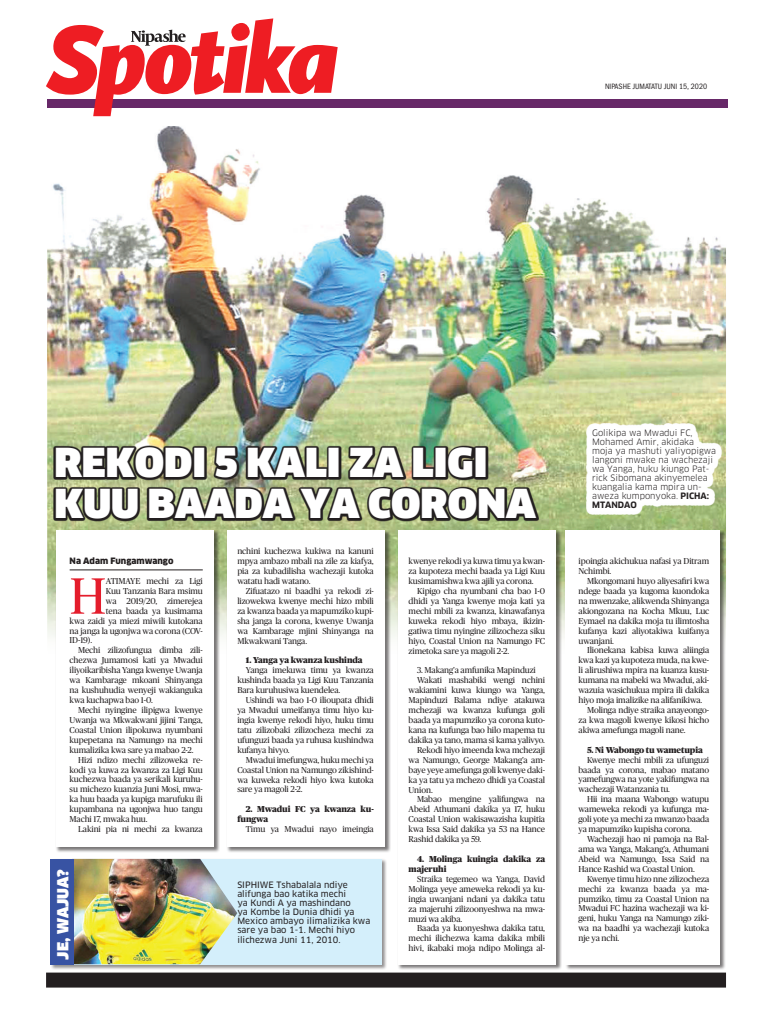
<style>
.page{position:relative;width:770px;height:1029px;background:#fff}
.page>*{position:absolute;margin:0;border:0;box-sizing:border-box;transform-origin:0 0}
.t1{font:51px "Publico";color:#e41d2c}
.t2{font:900 39px/41px "Clan LF";color:#fff}
.t3{font:900 15px "Clan";color:#fff}
.t4{font:8.6px/9.9px "Publico";letter-spacing:-.01em;color:#231f20;text-align:justify}
.t5{font:8.6px/9px "Clan";color:#231f20}
.t6{font:8.6px/9px "Clan News";color:#231f20}
.t7{font:900 8.6px/9.9px "Publico";letter-spacing:-.01em;color:#231f20}
.t8{font:900 8.6px "Clan";color:#231f20}
.t9{font:8.6px "Clan Bold SC";color:#231f20}
.t10{font:condensed 8px "Franklin Gothic";color:#231f20}
.s1{font-family:"Clan Bold SC"}
</style>
<div class="page">
<img style="left:47px;top:126px;width:679px;height:522px">
<div style="left:46px;top:973px;width:680px;height:15px;background:#231f20"></div>
<div style="left:56px;top:530px;width:164px;height:323px;background:#231f20;opacity:.6"></div>
<div style="left:56px;top:530px;width:158px;height:317px;background:#fff"></div>
<div style="left:227px;top:530px;width:164px;height:323px;background:#231f20;opacity:.6"></div>
<div style="left:227px;top:530px;width:158px;height:317px;background:#fff"></div>
<div style="left:397px;top:530px;width:165px;height:440px;background:#231f20;opacity:.6"></div>
<div style="left:398px;top:530px;width:158px;height:434px;background:#fff"></div>
<div style="left:565px;top:530px;width:160px;height:440px;background:#231f20;opacity:.6"></div>
<div style="left:566px;top:530px;width:153px;height:434px;background:#fff"></div>
<div style="left:300px;top:99px;width:427px;height:9px;background:#672868"></div>
<div style="left:50px;top:859px;width:337px;height:111px;background:#231f20;opacity:.5"></div>
<div style="left:51px;top:859px;width:330px;height:105px;background:#d4effb"></div>
<img style="left:73px;top:859px;width:164px;height:105px">
<div style="left:50px;top:859px;width:23px;height:105px;background:#3853a3"></div>
<hr style="left:70px;top:570px;width:133px;height:1px;background:#231f20">
<svg style="left:53px;top:445px;width:486px;height:76px;background:#4e4f40"></svg>
<svg style="left:46px;top:18px;width:292px;height:98px"></svg>
<div style="left:586px;top:423px;width:136px;height:92px;background:#fff"></div>
<p class="t10" style="left:605px;top:82px;width:103px">NIPASHE JUMATATU JUNI 15, 2020</p>
<h2 class="t2" style="left:55px;top:442px;width:482px">REKODI 5 KALI ZA LIGI<br>KUU BAADA YA CORONA</h2>
<p class="t8" style="left:70px;top:556px;width:105px">Na Adam Fungamwango</p>
<h1 class="t1" style="left:70px;top:568px;width:38px">H</h1>
<p class="t4" style="left:106px;top:576px;width:98px">ATIMAYE mechi za Ligi</p>
<p class="t4" style="left:106px;top:586px;width:98px">Kuu Tanzania Bara msimu</p>
<p class="t4" style="left:106px;top:596px;width:98px">wa 2019/20, zimerejea</p>
<p class="t4" style="left:106px;top:606px;width:98px">tena baada ya kusimama</p>
<p class="t4" style="left:70px;top:616px;width:135px">kwa zaidi ya miezi miwili kutokana</p>
<p class="t4" style="left:70px;top:626px;width:135px">na janga la ugonjwa wa corona (COV-</p>
<p class="t4" style="left:70px;top:636px;width:24px">ID-19).</p>
<p class="t4" style="left:78px;top:645px;width:126px">Mechi zilizofungua dimba zili-</p>
<p class="t4" style="left:70px;top:655px;width:135px">chezwa Jumamosi kati ya Mwadui</p>
<p class="t4" style="left:70px;top:665px;width:135px">iliyoikaribisha Yanga kwenye Uwanja</p>
<p class="t4" style="left:70px;top:675px;width:135px">wa Kambarage mkoani Shinyanga</p>
<p class="t4" style="left:70px;top:685px;width:135px">na kushuhudia wenyeji wakianguka</p>
<p class="t4" style="left:70px;top:695px;width:85px">kwa kuchapwa bao 1-0.</p>
<p class="t4" style="left:78px;top:705px;width:126px">Mechi nyingine ilipigwa kwenye</p>
<p class="t4" style="left:70px;top:715px;width:135px">Uwanja wa Mkwakwani jijini Tanga,</p>
<p class="t4" style="left:70px;top:725px;width:135px">Coastal Union ilipokuwa nyumbani</p>
<p class="t4" style="left:70px;top:735px;width:135px">kupepetana na Namungo na mechi</p>
<p class="t4" style="left:70px;top:745px;width:125px">kumalizika kwa sare ya mabao 2-2.</p>
<p class="t4" style="left:78px;top:755px;width:126px">Hizi ndizo mechi zilizoweka re-</p>
<p class="t4" style="left:70px;top:765px;width:135px">kodi ya kuwa za kwanza za Ligi Kuu</p>
<p class="t4" style="left:70px;top:774px;width:135px">kuchezwa baada ya serikali kuruhu-</p>
<p class="t4" style="left:70px;top:784px;width:135px">su michezo kuanzia Juni Mosi, mwa-</p>
<p class="t4" style="left:70px;top:794px;width:135px">ka huu baada ya kupiga marufuku ili</p>
<p class="t4" style="left:70px;top:804px;width:135px">kupambana na ugonjwa huo tangu</p>
<p class="t4" style="left:70px;top:814px;width:79px">Machi 17, mwaka huu.</p>
<p class="t4" style="left:78px;top:824px;width:126px">Lakini pia ni mechi za kwanza</p>
<h3 class="t3" style="left:54px;top:960px;width:92px;rotate:-90deg">JE, WAJUA?</h3>
<p class="t4" style="left:237px;top:546px;width:138px">nchini kuchezwa kukiwa na kanuni mpya ambazo mbali na zile za kiafya, pia za kubadilisha wachezaji kutoka watatu hadi watano.</p>
<p class="t4" style="left:237px;top:586px;width:138px;text-indent:8px">Zifuatazo ni baadhi ya rekodi zi&shy;lizowekwa kwenye mechi hizo mbili za kwanza baada ya mapumziko kupi&shy;sha janga la corona, kwenye Uwanja wa Kambarage mjini Shinyanga na Mkwakwani Tanga.</p>
<p class="t7" style="left:246px;top:656px;width:118px">1. Yanga ya kwanza kushinda</p>
<p class="t4" style="left:237px;top:665px;width:138px;text-indent:8px">Yanga imekuwa timu ya kwanza kushinda baada ya Ligi Kuu Tanzania Bara kuruhusiwa kuendelea.</p>
<p class="t4" style="left:237px;top:695px;width:138px;text-indent:8px">Ushindi wa bao 1-0 ilioupata dhidi ya Mwadui umeifanya timu hiyo ku&shy;ingia kwenye rekodi hiyo, huku timu tatu zilizobaki zilizocheza mechi za ufunguzi baada ya ruhusa kushindwa kufanya hivyo.</p>
<p class="t4" style="left:237px;top:755px;width:138px;text-indent:8px">Mwadui imefungwa, huku mechi ya Coastal Union na Namungo zikishind&shy;wa kuweka rekodi hiyo kwa kutoka sare ya magoli 2-2.</p>
<p class="t7" style="left:237px;top:804px;width:138px;text-indent:8px">2. Mwadui FC ya kwanza ku&shy;fungwa</p>
<p class="t4" style="left:246px;top:824px;width:129px">Timu ya Mwadui nayo imeingia</p>
<p class="t6" style="left:237px;top:881px;width:134px">SIPHIWE Tshabalala ndiye alifunga bao katika mechi<br>ya Kundi A ya mashindano<br>ya Kombe la Dunia dhidi ya<br>Mexico ambayo ilimalizika kwa sare ya bao 1-1. Mechi hiyo ilichezwa Juni 11, 2010.</p>
<p class="t4" style="left:408px;top:556px;width:138px">kwenye rekodi ya kuwa timu ya kwan&shy;za kupoteza mechi baada ya Ligi Kuu kusimamishwa kwa ajili ya corona.</p>
<p class="t4" style="left:408px;top:586px;width:138px;text-indent:8px">Kipigo cha nyumbani cha bao 1-0 dhidi ya Yanga kwenye moja kati ya mechi mbili za kwanza, kinawafanya kuweka rekodi hiyo mbaya, ikizin&shy;gatiwa timu nyingine zilizocheza siku hiyo, Coastal Union na Namungo FC zimetoka sare ya magoli 2-2.</p>
<p class="t4" style="left:417px;top:665px;width:120px">3. Makang’a amfunika Mapinduzi</p>
<p class="t4" style="left:417px;top:675px;width:129px">Wakati mashabiki wengi nchini</p>
<p class="t4" style="left:408px;top:685px;width:138px">wakiamini kuwa kiungo wa Yanga,</p>
<p class="t4" style="left:408px;top:695px;width:138px">Mapinduzi Balama ndiye atakuwa</p>
<p class="t4" style="left:408px;top:705px;width:138px">mchezaji wa kwanza kufunga goli</p>
<p class="t4" style="left:408px;top:715px;width:138px">baada ya mapumziko ya corona kuto-</p>
<p class="t4" style="left:408px;top:725px;width:138px">kana na kufunga bao hilo mapema tu</p>
<p class="t4" style="left:408px;top:735px;width:138px">dakika ya tano, mama si kama yalivyo.</p>
<p class="t4" style="left:417px;top:745px;width:129px">Rekodi hiyo imeenda kwa mchezaji</p>
<p class="t4" style="left:408px;top:755px;width:138px">wa Namungo, George Makang’a am-</p>
<p class="t4" style="left:408px;top:765px;width:138px">baye yeye amefunga goli kwenye daki-</p>
<p class="t4" style="left:408px;top:775px;width:138px">ka ya tatu ya mchezo dhidi ya Coastal</p>
<p class="t4" style="left:408px;top:785px;width:26px">Union.</p>
<p class="t4" style="left:417px;top:795px;width:129px">Mabao mengine yalifungwa na</p>
<p class="t4" style="left:408px;top:804px;width:138px">Abeid Athumani dakika ya 17, huku</p>
<p class="t4" style="left:408px;top:814px;width:138px">Coastal Union wakisawazisha kupitia</p>
<p class="t4" style="left:408px;top:824px;width:138px">kwa Issa Said dakika ya 53 na Hance</p>
<p class="t4" style="left:408px;top:834px;width:74px">Rashid dakika ya 59.</p>
<p class="t7" style="left:408px;top:854px;width:138px;text-indent:8px">4. Molinga kuingia dakika za majeruhi</p>
<p class="t4" style="left:408px;top:874px;width:138px;text-indent:8px">Straika tegemeo wa Yanga, David Molinga yeye ameweka rekodi ya ku&shy;ingia uwanjani ndani ya dakika tatu za majeruhi zilizoonyeshwa na mwa&shy;muzi wa akiba.</p>
<p class="t4" style="left:408px;top:924px;width:138px;text-indent:8px">Baada ya kuonyeshwa dakika tatu, mechi ilichezwa kama dakika mbili hivi, ikabaki moja ndipo Molinga al-</p>
<p class="t5" style="left:592px;top:428px;width:125px">Golikipa wa Mwadui FC,<br>Mohamed Amir, akidaka moja ya mashuti yaliyopigwa langoni mwake na wachezaji wa Yanga, huku kiungo Pat&shy;rick Sibomana akinyemelea kuangalia kama mpira un&shy;aweza kumponyoka. <span class="s1">PICHA:</span></p>
<p class="t9" style="left:592px;top:500px;width:46px">MTANDAO</p>
<p class="t4" style="left:578px;top:556px;width:132px">ipoingia akichukua nafasi ya Ditram<br>Nchimbi.</p>
<p class="t4" style="left:578px;top:576px;width:132px;text-indent:8px">Mkongomani huyo aliyesafiri kwa ndege baada ya kugoma kuondoka na mwenzake, alikwenda Shinyanga akiongozana na Kocha Mkuu, Luc Eymael na dakika moja tu ilimtosha kufanya kazi aliyotakiwa kuifanya uwanjani.</p>
<p class="t4" style="left:587px;top:645px;width:124px">Ilionekana kabisa kuwa aliingia</p>
<p class="t4" style="left:578px;top:655px;width:132px">kwa kazi ya kupoteza muda, na kwe-</p>
<p class="t4" style="left:578px;top:665px;width:132px">li alirushiwa mpira na kuanza kusu-</p>
<p class="t4" style="left:578px;top:675px;width:132px">kumana na mabeki wa Mwadui, aki-</p>
<p class="t4" style="left:578px;top:685px;width:132px">wazuia wasichukua mpira ili dakika</p>
<p class="t4" style="left:578px;top:695px;width:125px">hiyo moja imalizike na alifanikiwa.</p>
<p class="t4" style="left:587px;top:705px;width:124px">Molinga ndiye straika anayeongo-</p>
<p class="t4" style="left:578px;top:715px;width:132px">za kwa magoli kwenye kikosi hicho</p>
<p class="t4" style="left:578px;top:725px;width:109px">akiwa amefunga magoli nane.</p>
<p class="t7" style="left:587px;top:745px;width:117px">5. Ni Wabongo tu wametupia</p>
<p class="t4" style="left:578px;top:755px;width:132px;text-indent:8px">Kwenye mechi mbili za ufunguzi baada ya corona, mabao matano yamefungwa na yote yakifungwa na wachezaji Watanzania tu.</p>
<p class="t4" style="left:578px;top:794px;width:132px;text-indent:8px">Hii ina maana Wabongo watupu wameweka rekodi ya kufunga ma&shy;goli yote ya mechi za mwanzo baada ya mapumziko kupisha corona.</p>
<p class="t4" style="left:578px;top:834px;width:132px;text-indent:8px">Wachezaji hao ni pamoja na Bal&shy;ama wa Yanga, Makang’a, Athumani Abeid wa Namungo, Issa Said na Hance Rashid wa Coastal Union.</p>
<p class="t4" style="left:578px;top:874px;width:132px;text-indent:8px">Kwenye timu hizo nne zilizocheza mechi za kwanza baada ya ma&shy;pumziko, timu za Coastal Union na Mwadui FC hazina wachezaji wa ki&shy;geni, huku Yanga na Namungo ziki&shy;wa na baadhi ya wachezaji kutoka nje ya nchi.</p>
</div>
